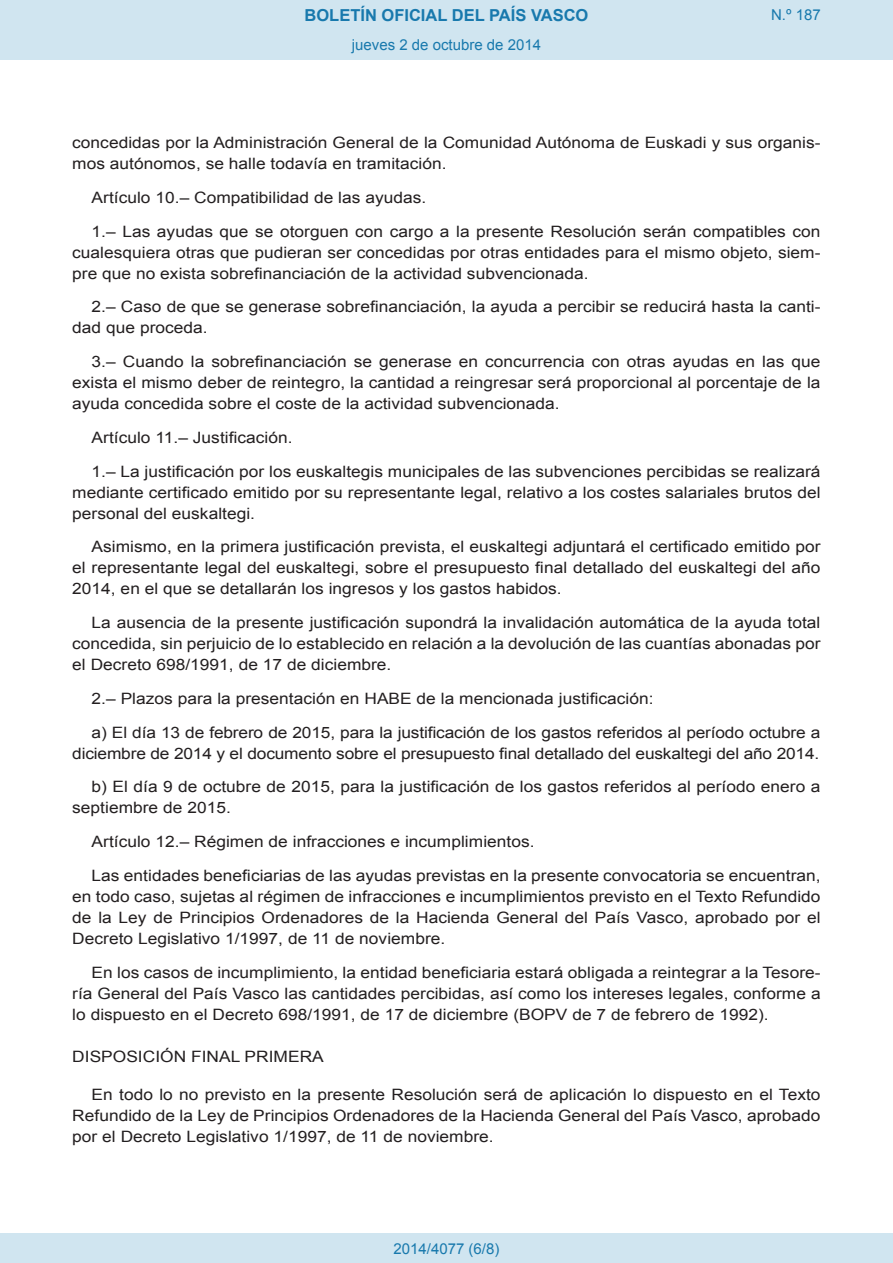
<style>
.page{position:relative;width:893px;height:1263px;background:#fff}
.page>*{position:absolute;margin:0;border:0;box-sizing:border-box;transform-origin:0 0}
.t1{font:700 16.5px "Arial";color:#1879ad}
.BOPVDetalle{font:15.6px/21px "Arial";color:#231f20;text-align:justify;scale:1.11 1}
.BOPVDisposicion{font:15.6px "Arial";color:#231f20;scale:1.11 1}
.Paginacion_Centro{font:15px "Arial";color:#1879ad}
</style>
<div class="page">
<div style="left:0;top:0;width:893px;height:60px;background:#d0e5f0"></div>
<div style="left:0;top:1233px;width:893px;height:30px;background:#d0e5f0"></div>
<p class="t1" style="left:305px;top:4px;width:285px">BOLETÍN OFICIAL DEL PAÍS VASCO</p>
<p class="Paginacion_Centro" style="left:352px;top:35px;width:191px">jueves 2 de octubre de 2014</p>
<p class="Paginacion_Centro" style="left:771px;top:5px;width:51px">N.º 187</p>
<p class="BOPVDetalle" style="left:72px;top:132px;width:676px">concedidas por la Administración General de la Comunidad Autónoma de Euskadi y sus organis&shy;mos autónomos, se halle todavía en tramitación.</p>
<p class="BOPVDetalle" style="left:92px;top:187px;width:303px">Artículo 10.– Compatibilidad de las ayudas.</p>
<p class="BOPVDetalle" style="left:72px;top:221px;width:676px;text-indent:19px">1.– Las ayudas que se otorguen con cargo a la presente Resolución serán compatibles con cualesquiera otras que pudieran ser concedidas por otras entidades para el mismo objeto, siem&shy;pre que no exista sobrefinanciación de la actividad subvencionada.</p>
<p class="BOPVDetalle" style="left:72px;top:297px;width:676px;text-indent:19px">2.– Caso de que se generase sobrefinanciación, la ayuda a percibir se reducirá hasta la canti&shy;dad que proceda.</p>
<p class="BOPVDetalle" style="left:72px;top:351px;width:676px;text-indent:19px">3.– Cuando la sobrefinanciación se generase en concurrencia con otras ayudas en las que exista el mismo deber de reintegro, la cantidad a reingresar será proporcional al porcentaje de la ayuda concedida sobre el coste de la actividad subvencionada.</p>
<p class="BOPVDetalle" style="left:92px;top:427px;width:182px">Artículo 11.– Justificación.</p>
<p class="BOPVDetalle" style="left:72px;top:461px;width:676px;text-indent:19px">1.– La justificación por los euskaltegis municipales de las subvenciones percibidas se realizará mediante certificado emitido por su representante legal, relativo a los costes salariales brutos del personal del euskaltegi.</p>
<p class="BOPVDetalle" style="left:72px;top:537px;width:676px;text-indent:19px">Asimismo, en la primera justificación prevista, el euskaltegi adjuntará el certificado emitido por el representante legal del euskaltegi, sobre el presupuesto final detallado del euskaltegi del año 2014, en el que se detallarán los ingresos y los gastos habidos.</p>
<p class="BOPVDetalle" style="left:72px;top:612px;width:675px;text-indent:19px">La ausencia de la presente justificación supondrá la invalidación automática de la ayuda total concedida, sin perjuicio de lo establecido en relación a la devolución de las cuantías abonadas por el Decreto 698/1991, de 17 de diciembre.</p>
<p class="BOPVDetalle" style="left:92px;top:688px;width:508px">2.– Plazos para la presentación en HABE de la mencionada justificación:</p>
<p class="BOPVDetalle" style="left:72px;top:722px;width:676px;text-align:right">a) El día 13 de febrero de 2015, para la justificación de los gastos referidos al período octubre a diciembre de 2014 y el documento sobre el presupuesto final detallado del euskaltegi del año 2014.</p>
<p class="BOPVDetalle" style="left:72px;top:777px;width:675px;text-indent:19px">b) El día 9 de octubre de 2015, para la justificación de los gastos referidos al período enero a septiembre de 2015.</p>
<p class="BOPVDetalle" style="left:92px;top:831px;width:401px">Artículo 12.– Régimen de infracciones e incumplimientos.</p>
<p class="BOPVDetalle" style="left:72px;top:865px;width:676px;text-indent:19px">Las entidades beneficiarias de las ayudas previstas en la presente convocatoria se encuentran, en todo caso, sujetas al régimen de infracciones e incumplimientos previsto en el Texto Refundido de la Ley de Principios Ordenadores de la Hacienda General del País Vasco, aprobado por el Decreto Legislativo 1/1997, de 11 de noviembre.</p>
<p class="BOPVDetalle" style="left:72px;top:962px;width:676px;text-indent:19px">En los casos de incumplimiento, la entidad beneficiaria estará obligada a reintegrar a la Tesore&shy;ría General del País Vasco las cantidades percibidas, así como los intereses legales, conforme a lo dispuesto en el Decreto 698/1991, de 17 de diciembre (BOPV de 7 de febrero de 1992).</p>
<p class="BOPVDisposicion" style="left:72px;top:1046px;width:228px">DISPOSICIÓN FINAL PRIMERA</p>
<p class="BOPVDetalle" style="left:72px;top:1084px;width:676px;text-indent:19px">En todo lo no previsto en la presente Resolución será de aplicación lo dispuesto en el Texto Refundido de la Ley de Principios Ordenadores de la Hacienda General del País Vasco, aprobado por el Decreto Legislativo 1/1997, de 11 de noviembre.</p>
<p class="Paginacion_Centro" style="left:393px;top:1238px;width:107px">2014/4077 (6/8)</p>
</div>
